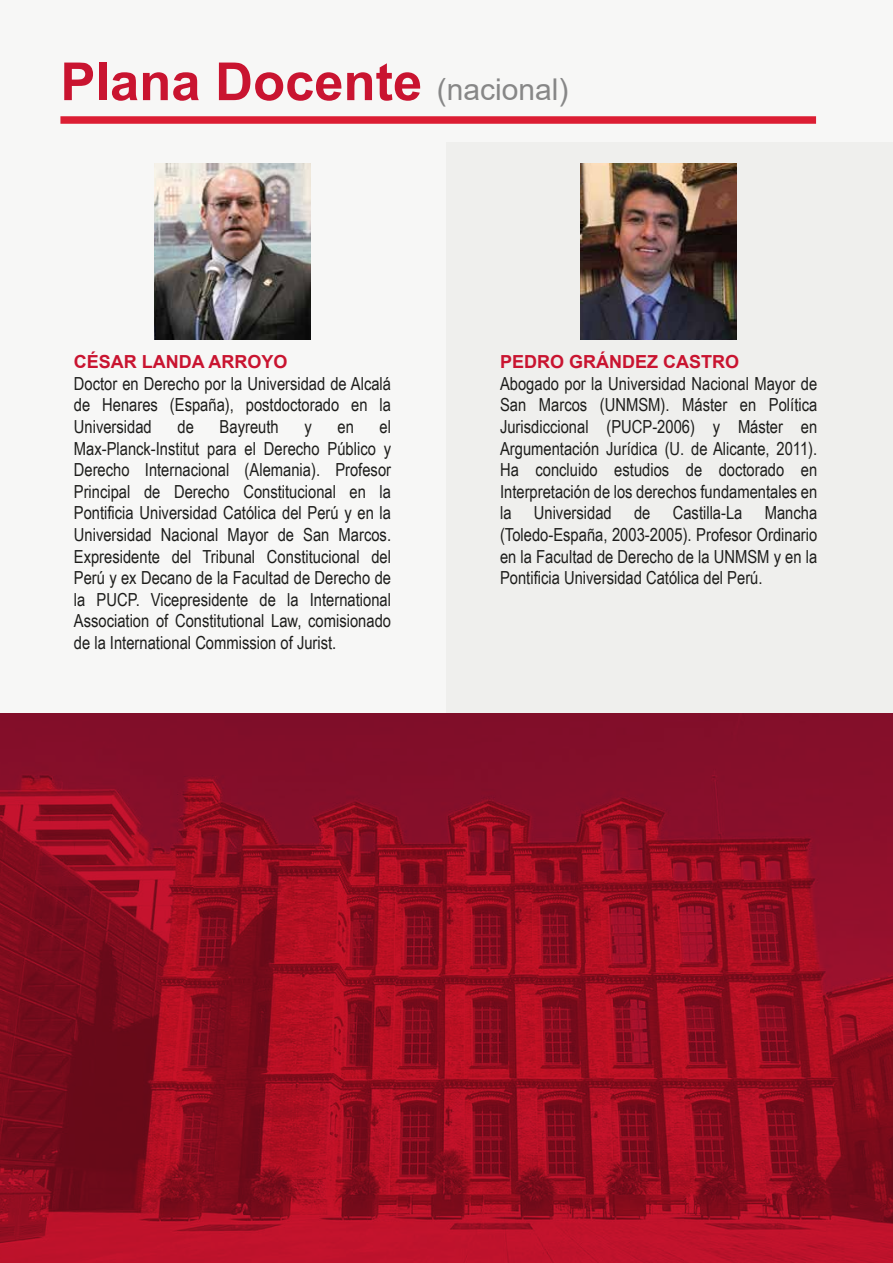
<style>
.page{position:relative;width:893px;height:1263px;background:#fff}
.page>*{position:absolute;margin:0;border:0;box-sizing:border-box;transform-origin:0 0}
.t1{font:700 52.5px "Arial";color:#c91430}
.t2{font:18px/21.6px "Arial Narrow";color:#1d1d1b;text-align:justify}
.t3{font:700 18px "Arial";color:#c91430}
.s1{font-weight:400;font-size:30px;color:#878787}
</style>
<div class="page">
<div style="left:0;top:0;width:893px;height:712px;background:#f7f7f6"></div>
<div style="left:446px;top:142px;width:447px;height:570px;background:#efefed"></div>
<div style="left:60px;top:116px;width:756px;height:8px;background:#dc1e33"></div>
<img style="left:580px;top:164px;width:157px;height:175px">
<img style="left:154px;top:164px;width:157px;height:175px">
<svg style="left:0;top:712px;width:893px;height:551px;background:#930e23"></svg>
<h1 class="t1" style="left:60px;top:45px;width:510px">Plana Docente <span class="s1">(nacional)</span></h1>
<p class="t3" style="left:74px;top:349px;width:215px">CÉSAR LANDA ARROYO</p>
<p class="t2" style="left:74px;top:372px;width:319px">Doctor en Derecho por la Universidad de Alcalá de Henares (España), postdoctorado en la Universidad</p>
<p class="t2" style="left:74px;top:415px;width:319px;text-indent:306px">el Max-Planck-Institut para el Derecho Público y Derecho Internacional (Alemania). Profesor Principal de Derecho Constitucional en la Pontificia Universidad Católica del Perú y en la Universidad Nacional Mayor de San Marcos.<br>Expresidente del Tribunal Constitucional del Perú y ex Decano de la Facultad de Derecho de la PUCP. Vicepresidente de la International Association of Constitutional Law, comisionado de la International Commission of Jurist.</p>
<p class="t2" style="left:178px;top:415px;width:18px">de</p>
<p class="t2" style="left:220px;top:415px;width:61px">Bayreuth</p>
<p class="t2" style="left:304px;top:415px;width:9px">y</p>
<p class="t2" style="left:337px;top:415px;width:18px">en</p>
<p class="t3" style="left:500px;top:349px;width:241px">PEDRO GRÁNDEZ CASTRO</p>
<p class="t2" style="left:500px;top:372px;width:319px">Abogado por la Universidad Nacional Mayor de San Marcos (UNMSM). Máster en Política Jurisdiccional (PUCP-2006) y Máster en Argumentación Jurídica (U. de Alicante, 2011).<br>Ha concluido estudios de doctorado en Interpretación de los derechos fundamentales en la Universidad de Castilla-La Mancha (Toledo-España, 2003-2005). Profesor Ordinario en la Facultad de Derecho de la UNMSM y en la Pontificia Universidad Católica del Perú.</p>
</div>
